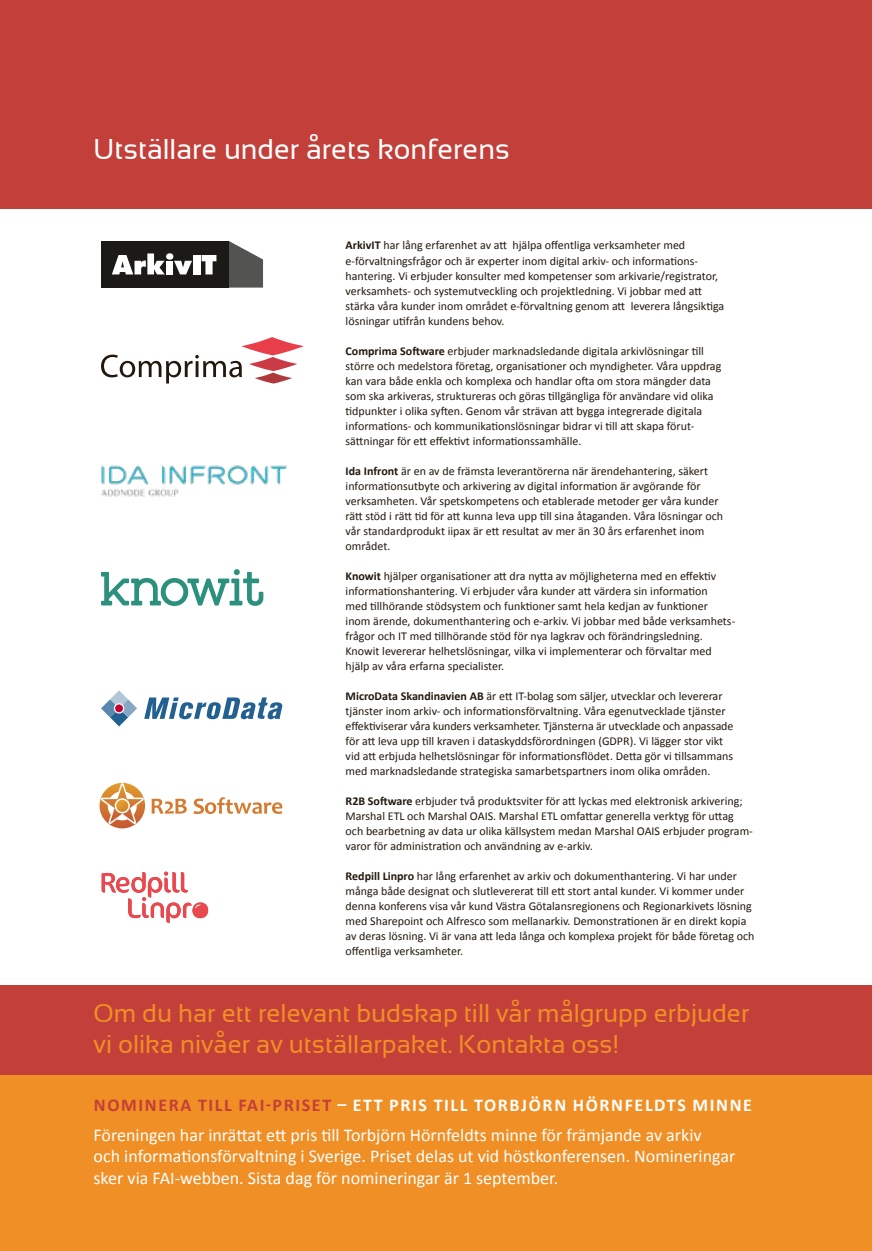
<style>
.page{position:relative;width:872px;height:1251px;background:#fff}
.page>*{position:absolute;margin:0;border:0;box-sizing:border-box;transform-origin:0 0}
.t1{font:28.5px "Sansation";color:#fff}
.t2{font:25.5px/30.6px "Sansation";color:#f08f25}
.t3{font:18px/30.2px "Calibri";color:#fff}
.t4{font:12px/15px "Calibri";color:#22180d}
.s1{font-weight:700}
.s2{font-weight:700;color:#c33f39}
</style>
<div class="page">
<div style="left:0;top:0;width:872px;height:208px;background:#c33f39"></div>
<div style="left:0;top:1026px;width:872px;height:224px;background:#f08f25"></div>
<svg style="left:101px;top:337px;width:203px;height:46px"></svg>
<svg style="left:229px;top:241px;width:34px;height:46px"></svg>
<div style="left:101px;top:241px;width:128px;height:46px;background:#1c1a16"></div>
<svg style="left:112px;top:253px;width:53px;height:21px"></svg>
<div style="left:166px;top:261px;width:7px;height:13px;background:#fff"></div>
<div style="left:166px;top:253px;width:7px;height:7px;background:#fff;border-radius:50%"></div>
<svg style="left:174px;top:261px;width:18px;height:13px"></svg>
<div style="left:193px;top:255px;width:7px;height:19px;background:#fff"></div>
<svg style="left:202px;top:255px;width:14px;height:19px"></svg>
<svg style="left:101px;top:569px;width:162px;height:37px"></svg>
<svg style="left:144px;top:697px;width:138px;height:22px"></svg>
<svg style="left:101px;top:690px;width:36px;height:36px"></svg>
<svg style="left:152px;top:798px;width:35px;height:15px"></svg>
<svg style="left:193px;top:797px;width:89px;height:16px"></svg>
<svg style="left:100px;top:782px;width:45px;height:46px"></svg>
<div style="left:0;top:984px;width:872px;height:90px;background:#c33f39"></div>
<svg style="left:102px;top:871px;width:106px;height:51px"></svg>
<img style="left:101px;top:465px;width:186px;height:32px">
<h1 class="t1" style="left:94px;top:133px;width:418px">Utställare under årets konferens</h1>
<p class="t4" style="left:345px;top:238px;width:380px"><span class="s1">ArkivIT</span> har lång erfarenhet av att hjälpa offentliga verksamheter med e-förvaltningsfrågor och är experter inom digital arkiv- och informations&shy;hantering. Vi erbjuder konsulter med kompetenser som arkivarie/registrator, verksamhets- och systemutveckling och projektledning. Vi jobbar med att stärka våra kunder inom området e-förvaltning genom att leverera långsiktiga lösningar utifrån kundens behov.</p>
<p class="t4" style="left:345px;top:343px;width:377px"><span class="s1">Comprima Software</span> erbjuder marknadsledande digitala arkivlösningar till större och medelstora företag, organisationer och myndigheter. Våra uppdrag kan vara både enkla och komplexa och handlar ofta om stora mängder data som ska arkiveras, struktureras och göras tillgängliga för användare vid olika tidpunkter i olika syften. Genom vår strävan att bygga integrerade digitala informations- och kommunikationslösningar bidrar vi till att skapa förut&shy;sättningar för ett effektivt informationssamhälle.</p>
<p class="t4" style="left:345px;top:463px;width:379px"><span class="s1">Ida Infront</span> är en av de främsta leverantörerna när ärendehantering, säkert informationsutbyte och arkivering av digital information är avgörande för verksamheten. Vår spetskompetens och etablerade metoder ger våra kunder rätt stöd i rätt tid för att kunna leva upp till sina åtaganden. Våra lösningar och vår standardprodukt iipax är ett resultat av mer än 30 års erfarenhet inom området.</p>
<p class="t4" style="left:345px;top:568px;width:390px"><span class="s1">Knowit</span> hjälper organisationer att dra nytta av möjligheterna med en effektiv informationshantering. Vi erbjuder våra kunder att värdera sin information<br>med tillhörande stödsystem och funktioner samt hela kedjan av funktioner inom ärende, dokumenthantering och e-arkiv. Vi jobbar med både verksamhets&shy;frågor och IT med tillhörande stöd för nya lagkrav och förändringsledning.<br>Knowit levererar helhetslösningar, vilka vi implementerar och förvaltar med hjälp av våra erfarna specialister.</p>
<p class="t4" style="left:345px;top:688px;width:389px"><span class="s1">MicroData Skandinavien AB</span> är ett IT-bolag som säljer, utvecklar och levererar tjänster inom arkiv- och informationsförvaltning. Våra egenutvecklade tjänster effektiviserar våra kunders verksamheter. Tjänsterna är utvecklade och anpassade för att leva upp till kraven i dataskyddsförordningen (GDPR). Vi lägger stor vikt vid att erbjuda helhetslösningar för informationsflödet. Detta gör vi tillsammans med marknadsledande strategiska samarbetspartners inom olika områden.</p>
<p class="t4" style="left:345px;top:793px;width:408px"><span class="s1">R2B Software</span> erbjuder två produktsviter för att lyckas med elektronisk arkivering; Marshal ETL och Marshal OAIS. Marshal ETL omfattar generella verktyg för uttag och bearbetning av data ur olika källsystem medan Marshal OAIS erbjuder program&shy;varor för administration och användning av e-arkiv.</p>
<p class="t4" style="left:345px;top:868px;width:410px"><span class="s1">Redpill Linpro</span> har lång erfarenhet av arkiv och dokumenthantering. Vi har under många både designat och slutlevererat till ett stort antal kunder. Vi kommer under denna konferens visa vår kund Västra Götalansregionens och Regionarkivets lösning med Sharepoint och Alfresco som mellanarkiv. Demonstrationen är en direkt kopia av deras lösning. Vi är vana att leda långa och komplexa projekt för både företag och offentliga verksamheter.</p>
<h2 class="t2" style="left:94px;top:998px;width:657px">Om du har ett relevant budskap till vår målgrupp erbjuder vi olika nivåer av utställarpaket. Kontakta oss!</h2>
<h3 class="t3" style="left:94px;top:1089px;width:660px"><span class="s2">NOMINERA TILL FAI-PRISET</span> <span class="s1">– ETT PRIS TILL TORBJÖRN HÖRNFELDTS MINNE<br></span>Föreningen har inrättat ett pris till Torbjörn Hörnfeldts minne för främjande av arkiv</h3>
<h3 class="t3" style="left:94px;top:1145px;width:643px;line-height:21.6px">och informationsförvaltning i Sverige. Priset delas ut vid höstkonferensen. Nomineringar sker via FAI-webben. Sista dag för nomineringar är 1 september.</h3>
</div>
